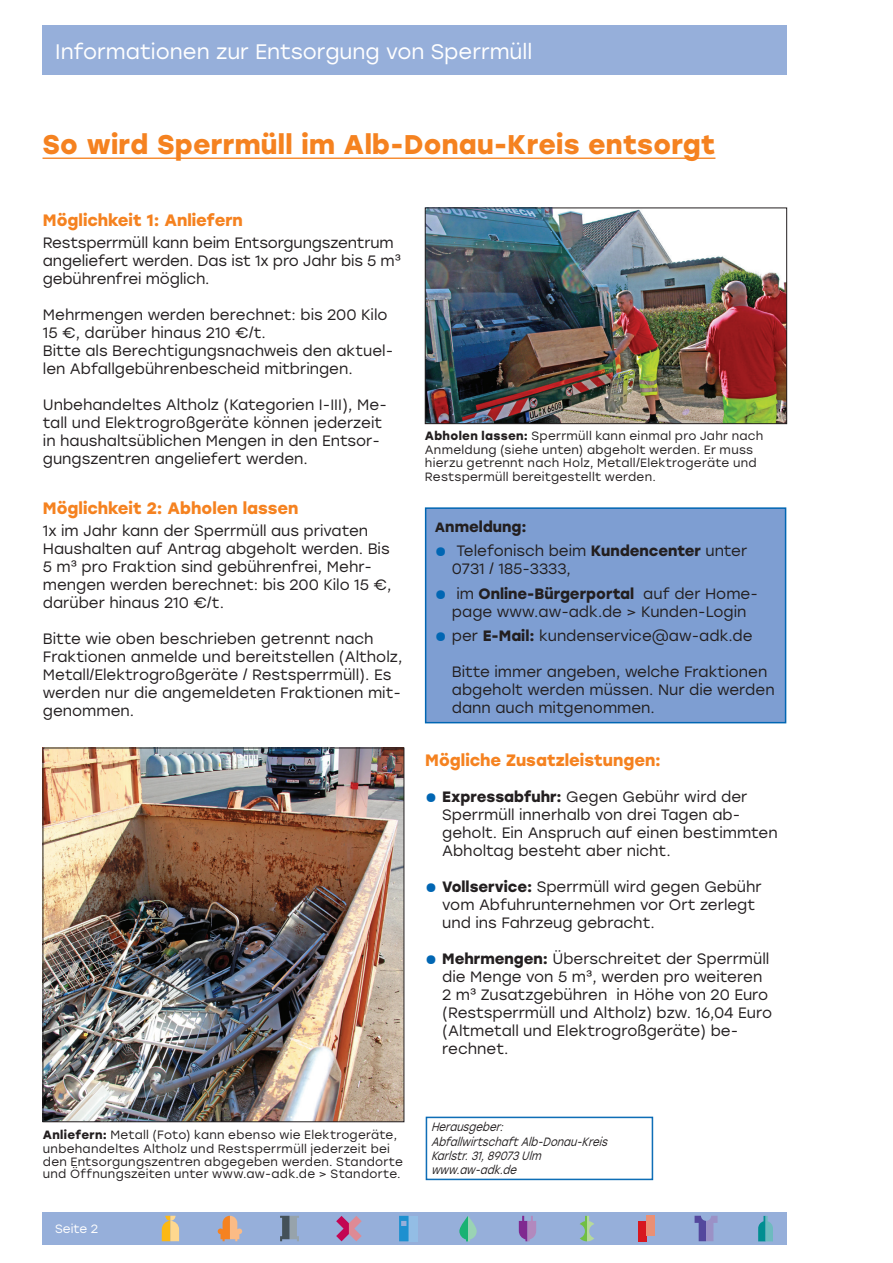
<style>
.page{position:relative;width:893px;height:1263px;background:#fff}
.page>*{position:absolute;margin:0;border:0;box-sizing:border-box;transform-origin:0 0}
.t1{font:700 27px "Stolzl";letter-spacing:.01em;color:#f58220}
.t2{font:21px "Stolzl";color:#fff}
.t3{font:700 16.5px "Stolzl";color:#f58220}
.t4{font:15px/18px "Stolzl";color:#231f20}
.t5{font:700 15px "Stolzl";color:#231f20}
.t6{font:12px/13.5px "Stolzl";letter-spacing:.02em;color:#231f20}
.t7{font:italic 12px/14.4px "Stolzl";color:#231f20;scale:.85 1}
.t8{font:12px "Stolzl";color:#fff}
.s1{font-weight:700}
.s2{font-size:13.5px}
.s3{color:#0166b3}
</style>
<div class="page">
<div style="left:43px;top:1212px;width:744px;height:33px;background:#96afda"></div>
<svg style="left:758px;top:1216px;width:15px;height:25px"></svg>
<svg style="left:695px;top:1216px;width:22px;height:25px"></svg>
<div style="left:638px;top:1221px;width:9px;height:20px;background:#d7171f"></div>
<div style="left:647px;top:1216px;width:8px;height:20px;background:#ea8f74"></div>
<svg style="left:580px;top:1216px;width:14px;height:25px"></svg>
<svg style="left:519px;top:1216px;width:17px;height:25px"></svg>
<svg style="left:459px;top:1216px;width:18px;height:25px"></svg>
<div style="left:409px;top:1216px;width:9px;height:25px;background:#93bde5"></div>
<svg style="left:399px;top:1216px;width:10px;height:25px"></svg>
<svg style="left:336px;top:1216px;width:26px;height:25px"></svg>
<svg style="left:280px;top:1216px;width:19px;height:25px"></svg>
<svg style="left:218px;top:1216px;width:24px;height:25px"></svg>
<svg style="left:162px;top:1216px;width:17px;height:25px"></svg>
<div style="left:43px;top:26px;width:744px;height:49px;background:#96afda"></div>
<div style="left:426px;top:508px;width:360px;height:215px;background:#7e9ed2"></div>
<div style="left:425px;top:507px;width:361px;height:216px;border:2px solid #0166b3"></div>
<hr style="left:43px;top:158px;width:672px;height:1px;background:#f58220">
<svg style="left:426px;top:1117px;width:227px;height:63px"></svg>
<div style="left:427px;top:1117px;width:225px;height:62px;border:1px solid #0166b3"></div>
<img style="left:45px;top:750px;width:357px;height:370px">
<div style="left:43px;top:748px;width:361px;height:374px;border:1px solid #231f20"></div>
<img style="left:427px;top:210px;width:358px;height:212px">
<div style="left:425px;top:208px;width:362px;height:216px;border:1px solid #231f20"></div>
<h2 class="t2" style="left:55px;top:37px;width:478px">Informationen zur Entsorgung von Sperrmüll</h2>
<h1 class="t1" style="left:43px;top:125px;width:674px">So wird Sperrmüll im Alb-Donau-Kreis entsorgt</h1>
<p class="t3" style="left:43px;top:208px;width:201px">Möglichkeit 1: Anliefern</p>
<p class="t4" style="left:43px;top:233px;width:360px">Restsperrmüll kann beim Entsorgungszentrum angeliefert werden. Das ist 1x pro Jahr bis 5 m³ gebührenfrei möglich.</p>
<p class="t4" style="left:43px;top:305px;width:352px">Mehrmengen werden berechnet: bis 200 Kilo 15 €, darüber hinaus 210 €/t.<br>Bitte als Berechtigungsnachweis den aktuel&shy;len Abfallgebührenbescheid mitbringen.</p>
<p class="t4" style="left:43px;top:395px;width:345px">Unbehandeltes Altholz (Kategorien I-III), Me&shy;tall und Elektrogroßgeräte können jederzeit in haushaltsüblichen Mengen in den Entsor&shy;gungszentren angeliefert werden.</p>
<p class="t3" style="left:43px;top:496px;width:257px">Möglichkeit 2: Abholen lassen</p>
<p class="t4" style="left:43px;top:521px;width:350px">1x im Jahr kann der Sperrmüll aus privaten Haushalten auf Antrag abgeholt werden. Bis 5 m³ pro Fraktion sind gebührenfrei, Mehr&shy;mengen werden berechnet: bis 200 Kilo 15 €, darüber hinaus 210 €/t.</p>
<p class="t4" style="left:43px;top:629px;width:361px">Bitte wie oben beschrieben getrennt nach Fraktionen anmelde und bereitstellen (Altholz, Metall/Elektrogroßgeräte / Restsperrmüll). Es werden nur die angemeldeten Fraktionen mit&shy;genommen.</p>
<p class="t6" style="left:425px;top:429px;width:340px"><span class="s1">Abholen lassen:</span> Sperrmüll kann einmal pro Jahr nach Anmeldung (siehe unten) abgeholt werden. Er muss hierzu getrennt nach Holz, Metall/Elektrogeräte und Restspermüll bereitgestellt werden.</p>
<p class="t5" style="left:435px;top:516px;width:93px"><span class="s2">A</span>nmeldung:</p>
<p class="t4" style="left:452px;top:541px;width:297px;text-indent:-17px"><span class="s3">●</span> Telefonisch beim <span class="s1">Kundencenter</span> unter<br>0731 / 185-3333,</p>
<p class="t4" style="left:435px;top:584px;width:324px;text-align:center"><span class="s3">●</span> im <span class="s1">Online-Bürgerportal</span> auf der Home&shy;page www.aw-adk.de &gt; Kunden-Login</p>
<p class="t4" style="left:435px;top:626px;width:319px"><span class="s3">●</span> per <span class="s1">E-Mail:</span> kundenservice@aw-adk.de</p>
<p class="t4" style="left:452px;top:662px;width:324px">Bitte immer angeben, welche Fraktionen abgeholt werden müssen. Nur die werden dann auch mitgenommen.</p>
<p class="t3" style="left:425px;top:748px;width:237px">Mögliche Zusatzleistungen:</p>
<p class="t4" style="left:442px;top:787px;width:337px;text-indent:-17px"><span class="s3">●</span> <span class="s1">Expressabfuhr:</span> Gegen Gebühr wird der Sperrmüll innerhalb von drei Tagen ab&shy;geholt. Ein Anspruch auf einen bestimmten Abholtag besteht aber nicht.</p>
<p class="t4" style="left:442px;top:877px;width:321px;text-indent:-17px"><span class="s3">●</span> <span class="s1">Vollservice:</span> Sperrmüll wird gegen Gebühr vom Abfuhrunternehmen vor Ort zerlegt und ins Fahrzeug gebracht.</p>
<p class="t4" style="left:442px;top:949px;width:331px;text-indent:-17px"><span class="s3">●</span> <span class="s1">Mehrmengen:</span> Überschreitet der Sperrmüll die Menge von 5 m³, werden pro weiteren 2 m³ Zusatzgebühren in Höhe von 20 Euro (Restsperrmüll und Altholz) bzw. 16,04 Euro (Altmetall und Elektrogroßgeräte) be&shy;rechnet.</p>
<p class="t6" style="left:43px;top:1128px;width:362px"><span class="s1">Anliefern:</span> Metall (Foto) kann ebenso wie Elektrogeräte, unbehandeltes Altholz und Restsperrmüll jederzeit bei den Entsorgungszentren abgegeben werden. Standorte</p>
<p class="t6" style="left:43px;top:1167px;width:359px">und Öffnungszeiten unter www.aw-adk.de &gt; Standorte.</p>
<p class="t8" style="left:55px;top:1221px;width:45px">Seite 2</p>
<p class="t7" style="left:431px;top:1119px;width:214px">Herausgeber:<br>AbfallwirtschaftAlb-Donau-Kreis<br>Karlstr.31,89073Ulm www.aw-adk.de</p>
</div>
